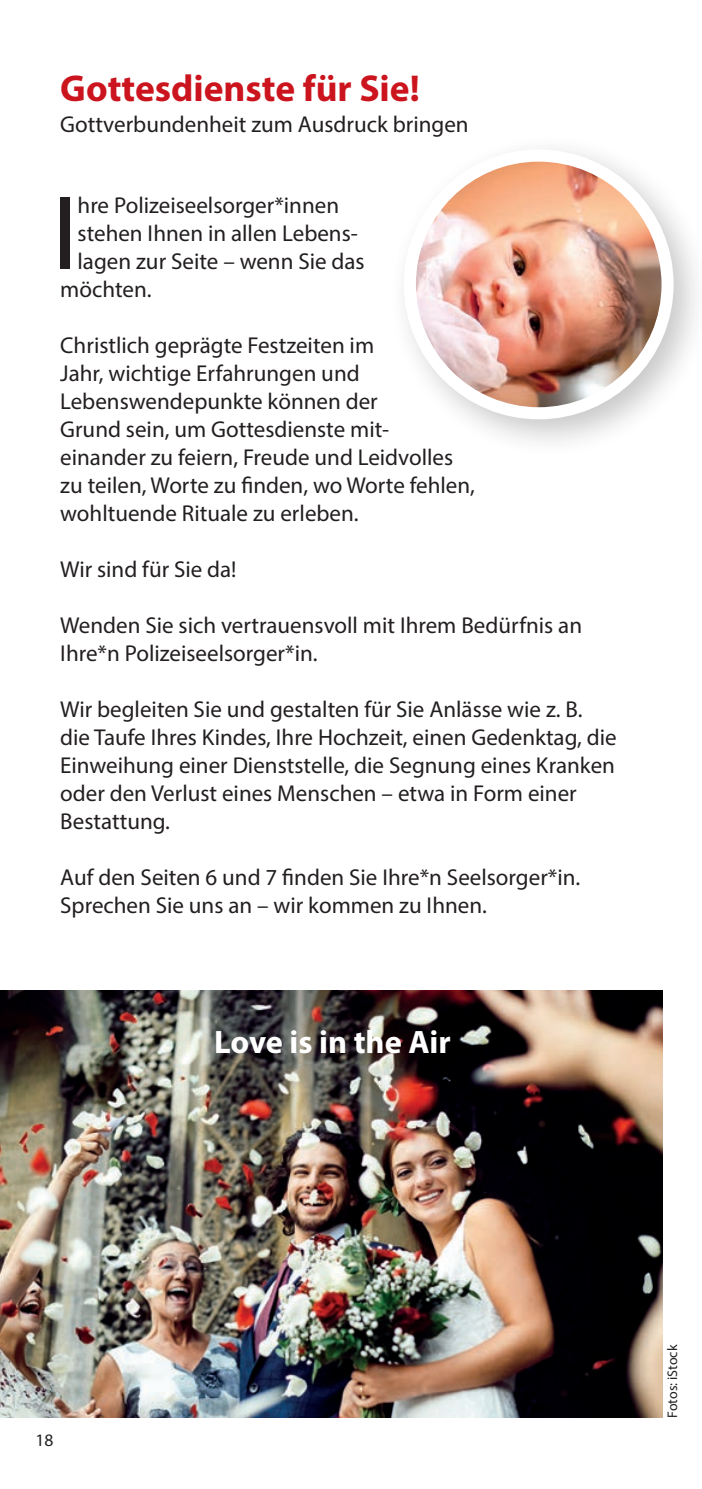
<style>
.page{position:relative;width:702px;height:1489px;background:#fff}
.page>*{position:absolute;margin:0;border:0;box-sizing:border-box;transform-origin:0 0}
.t1{font:106px "Myriad Pro";color:#231f20}
.t2{font:700 37.5px "Myriad Pro";color:#cb141d}
.t3{font:700 32.5px "Myriad Pro";color:#fff}
.t4{font:23px/28px "Myriad Pro";color:#231f20}
.t5{font:17.5px "Myriad Pro";color:#231f20}
.t6{font:14px "Myriad Pro";color:#231f20}
</style>
<div class="page">
<div style="left:387px;top:133px;width:315px;height:325px;background:#231f20;opacity:.25"></div>
<img style="left:410px;top:156px;width:257px;height:257px;border-radius:129px">
<div style="left:404px;top:149px;width:269px;height:270px;border:12px solid #fff;border-radius:50%"></div>
<img style="left:0;top:990px;width:663px;height:427px">
<h2 class="t2" style="left:60px;top:64px;width:361px">Gottesdienste für Sie!</h2>
<p class="t4" style="left:60px;top:110px;width:410px">Gottverbundenheit zum Ausdruck bringen</p>
<h1 class="t1" style="left:52px;top:168px;width:27px">I</h1>
<p class="t4" style="left:78px;top:191px;width:263px">hre Polizeiseelsorger*innen</p>
<p class="t4" style="left:78px;top:219px;width:282px">stehen Ihnen in allen Lebens-</p>
<p class="t4" style="left:78px;top:247px;width:288px">lagen zur Seite – wenn Sie das</p>
<p class="t4" style="left:60px;top:275px;width:93px">möchten.</p>
<p class="t4" style="left:60px;top:331px;width:416px">Christlich geprägte Festzeiten im<br>Jahr, wichtige Erfahrungen und Lebenswendepunkte können der<br>Grund sein, um Gottesdienste mit&shy;einander zu feiern, Freude und Leidvolles zu teilen, Worte zu finden, wo Worte fehlen, wohltuende Rituale zu erleben.</p>
<p class="t4" style="left:60px;top:555px;width:178px">Wir sind für Sie da!</p>
<p class="t4" style="left:60px;top:611px;width:523px">Wenden Sie sich vertrauensvoll mit Ihrem Bedürfnis an<br>Ihre*n Polizeiseelsorger*in.</p>
<p class="t4" style="left:60px;top:695px;width:558px">Wir begleiten Sie und gestalten für Sie Anlässe wie z. B. die Taufe Ihres Kindes, Ihre Hochzeit, einen Gedenktag, die Einweihung einer Dienststelle, die Segnung eines Kranken oder den Verlust eines Menschen – etwa in Form einer Bestattung.</p>
<p class="t4" style="left:60px;top:863px;width:521px">Auf den Seiten 6 und 7 finden Sie Ihre*n Seelsorger*in.<br>Sprechen Sie uns an – wir kommen zu Ihnen.</p>
<h3 class="t3" style="left:247px;top:1017px;width:173px">Ew ge Stadt</h3>
<h3 class="t3" style="left:214px;top:1021px;width:238px">Love is in the Air</h3>
<p class="t5" style="left:35px;top:1428px;width:19px">18</p>
<p class="t6" style="left:663px;top:1417px;width:75px;rotate:-90deg">Fotos: iStock</p>
</div>
